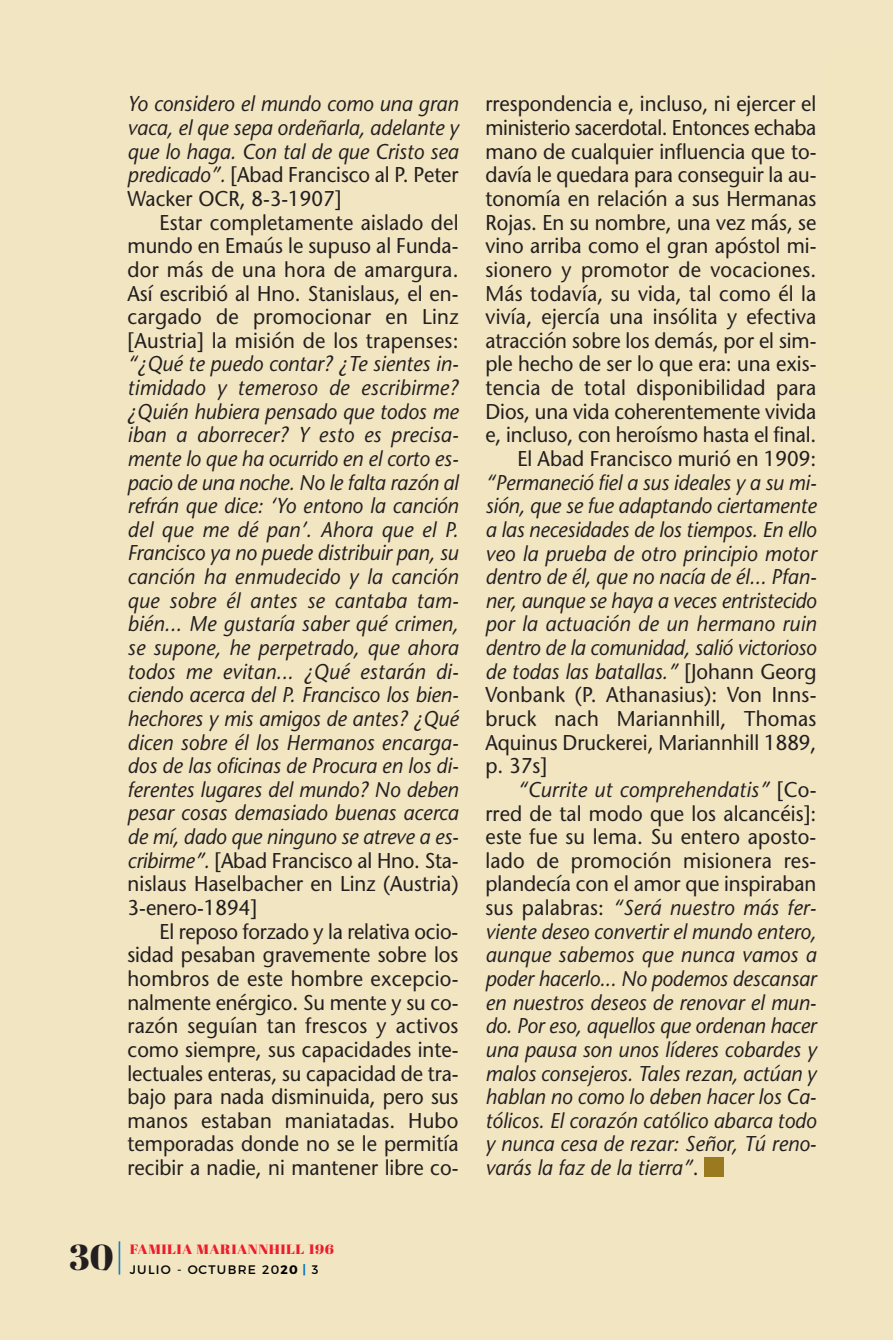
<style>
.page{position:relative;width:893px;height:1340px;background:#fff}
.page>*{position:absolute;margin:0;border:0;box-sizing:border-box;transform-origin:0 0}
.t1{font:36px "Abril Fatface";color:#231f20}
.t2{font:italic 21.38px/23.6px "Stone Sans";color:#231f20;text-align:justify;scale:.95 1}
.t3{font:21.38px/23.6px "Stone Sans";color:#231f20;text-align:justify;scale:.95 1}
.t4{font:13.5px "Abril Fatface";letter-spacing:.035em;color:#ee1b2d;scale:1.1 1}
.t5{font:12.38px "Trueno Rg";letter-spacing:.105em;color:#000002}
.s1{font-style:normal}
.s2{color:#0076be}
.s3{font-family:"Trueno Bd"}
.s4{font-family:"Trueno Bd";color:#0076be}
</style>
<div class="page">
<div style="left:0;top:0;width:893px;height:1339px;background:#f2e5c1"></div>
<div style="left:704px;top:1157px;width:19px;height:19px;background:#9b7920"></div>
<p class="t2" style="left:128px;top:94px;width:350px">Yo considero el mundo como una gran vaca, el que sepa ordeñarla, adelante y que lo haga. Con tal de que Cristo sea predicado”. <span class="s1">[Abad Francisco al P. Peter Wacker OCR, 8-3-1907]</span></p>
<p class="t3" style="left:128px;top:212px;width:350px;text-indent:32px">Estar completamente aislado del mundo en Emaús le supuso al Funda&shy;dor más de una hora de amargura.<br>Así escribió al Hno. Stanislaus, el en&shy;cargado de promocionar en Linz [Austria] la misión de los trapenses:</p>
<p class="t2" style="left:128px;top:354px;width:350px">“¿Qué te puedo contar? ¿Te sientes in&shy;timidado y temeroso de escribirme? ¿Quién hubiera pensado que todos me iban a aborrecer? Y esto es precisa&shy;mente lo que ha ocurrido en el corto es&shy;pacio de una noche. No le falta razón al refrán que dice: ‘Yo entono la canción del que me dé pan’. Ahora que el P.<br>Francisco ya no puede distribuir pan, su canción ha enmudecido y la canción que sobre él antes se cantaba tam&shy;bién... Me gustaría saber qué crimen, se supone, he perpetrado, que ahora todos me evitan... ¿Qué estarán di&shy;ciendo acerca del P. Francisco los bien&shy;hechores y mis amigos de antes? ¿Qué dicen sobre él los Hermanos encarga&shy;dos de las oficinas de Procura en los di&shy;ferentes lugares del mundo? No deben pesar cosas demasiado buenas acerca de mí, dado que ninguno se atreve a es&shy;cribirme”. <span class="s1">[Abad Francisco al Hno. Sta&shy;nislaus Haselbacher en Linz (Austria)<br>3-enero-1894]</span></p>
<p class="t3" style="left:128px;top:921px;width:350px;text-indent:32px">El reposo forzado y la relativa ocio&shy;sidad pesaban gravemente sobre los hombros de este hombre excepcio&shy;nalmente enérgico. Su mente y su co&shy;razón seguían tan frescos y activos como siempre, sus capacidades inte&shy;lectuales enteras, su capacidad de tra&shy;bajo para nada disminuida, pero sus manos estaban maniatadas. Hubo temporadas donde no se le permitía recibir a nadie, ni mantener libre co-</p>
<h1 class="t1" style="left:69px;top:1232px;width:58px">30<span class="s2">|</span></h1>
<p class="t4" style="left:130px;top:1240px;width:187px">FAMILIA MARIANNHILL 196</p>
<p class="t5" style="left:130px;top:1264px;width:190px">JULIO - OCTUBRE 20<span class="s3">20</span> <span class="s4">|</span> 3</p>
<p class="t3" style="left:485px;top:94px;width:350px;text-align:right">rrespondencia e, incluso, ni ejercer el ministerio sacerdotal. Entonces echaba mano de cualquier influencia que to&shy;davía le quedara para conseguir la au&shy;tonomía en relación a sus Hermanas Rojas. En su nombre, una vez más, se vino arriba como el gran apóstol mi&shy;sionero y promotor de vocaciones.<br>Más todavía, su vida, tal como él la vivía, ejercía una insólita y efectiva atracción sobre los demás, por el sim&shy;ple hecho de ser lo que era: una exis&shy;tencia de total disponibilidad para Dios, una vida coherentemente vivida e, incluso, con heroísmo hasta el final.<br>El Abad Francisco murió en 1909:</p>
<p class="t2" style="left:485px;top:472px;width:350px">“Permaneció fiel a sus ideales y a su mi&shy;sión, que se fue adaptando ciertamente a las necesidades de los tiempos. En ello veo la prueba de otro principio motor dentro de él, que no nacía de él... Pfan&shy;ner, aunque se haya a veces entristecido por la actuación de un hermano ruin dentro de la comunidad, salió victorioso de todas las batallas.” <span class="s1">[Johann Georg Vonbank (P. Athanasius): Von Inns&shy;bruck nach Mariannhill, Thomas Aquinus Druckerei, Mariannhill 1889, p. 37s]</span></p>
<p class="t2" style="left:485px;top:780px;width:350px;text-indent:32px">“Currite ut comprehendatis” <span class="s1">[Co&shy;rred de tal modo que los alcancéis]: este fue su lema. Su entero aposto&shy;lado de promoción misionera res&shy;plandecía con el amor que inspiraban sus palabras:</span> “Será nuestro más fer&shy;viente deseo convertir el mundo entero, aunque sabemos que nunca vamos a poder hacerlo... No podemos descansar en nuestros deseos de renovar el mun&shy;do. Por eso, aquellos que ordenan hacer una pausa son unos líderes cobardes y malos consejeros. Tales rezan, actúan y hablan no como lo deben hacer los Ca&shy;tólicos. El corazón católico abarca todo y nunca cesa de rezar: Señor, Tú reno&shy;varás la faz de la tierra”<span class="s1">.</span></p>
</div>
